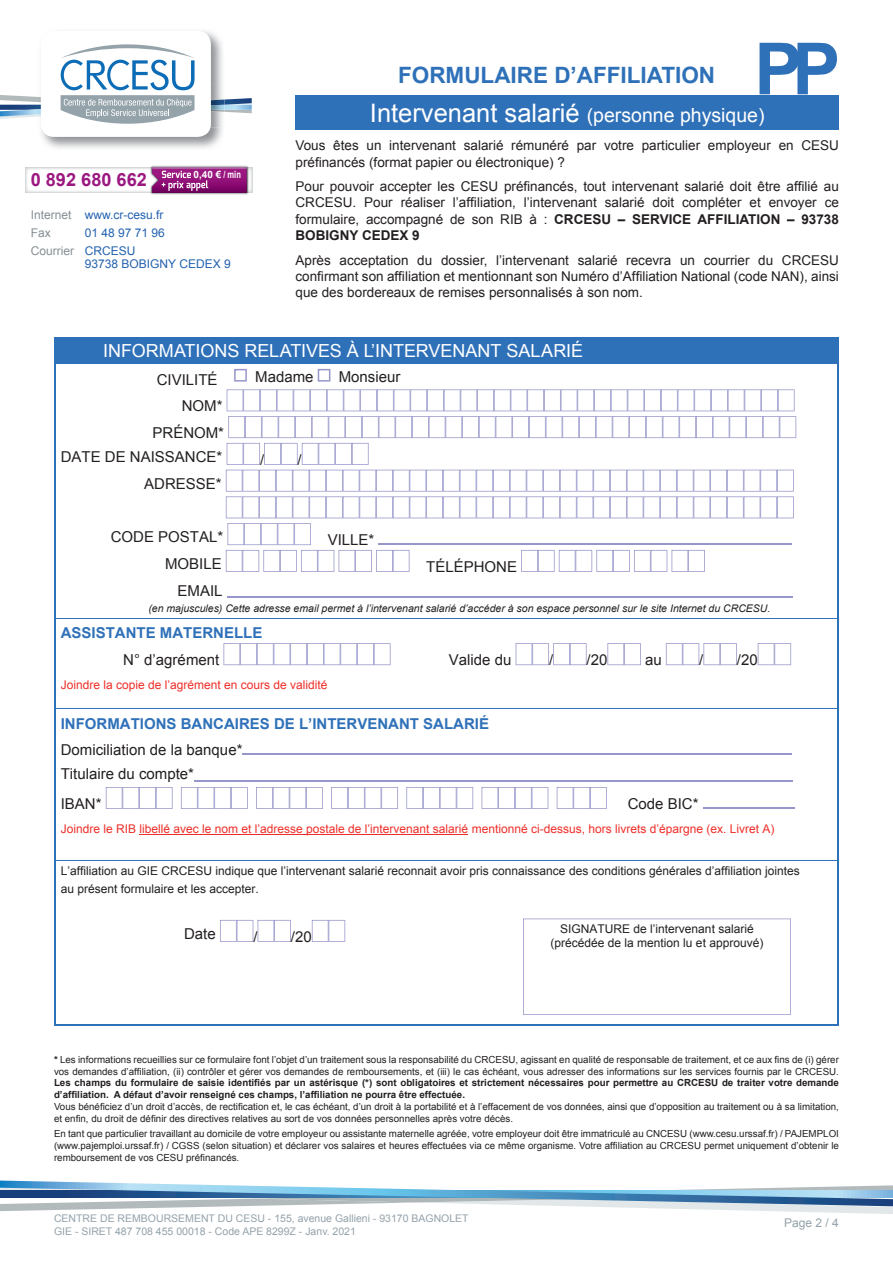
<style>
.page{position:relative;width:893px;height:1263px;background:#fff}
.page>*{position:absolute;margin:0;border:0;box-sizing:border-box;transform-origin:0 0}
.t1{font:700 72px "Arial";color:#2f71b9}
.t2{font:25.5px "Arial";color:#fff}
.t3{font:700 22.5px "Arial";color:#2f71b9}
.t4{font:700 18.15px "Arial";color:#9c1881}
.t5{font:18px "Arial";color:#fff}
.t6{font:15px/26.7px "Arial";color:#231f20;text-align:right}
.t7{font:700 15px "Arial";color:#2f71b9}
.t8{font:13.5px/16.2px "Arial";color:#231f20;text-align:justify}
.t9{font:12px/18.6px "Arial";color:#231f20}
.t10{font:12px "Arial";color:#ee2e29}
.t11{font:12px/17.7px "Arial";color:#2362af}
.t12{font:12px "Arial";color:#94a2aa}
.t13{font:italic 10.5px "Arial";color:#231f20}
.t14{font:10.5px/12.6px "Arial";color:#94a2aa}
.t15{font:700 10.05px "Arial";color:#fff}
.t16{font:9.75px/11.7px "Arial";color:#231f20}
.t17{font:700 9.75px/11.7px "Arial";color:#231f20}
.s1{color:#858f93}
.s2{font-size:19.5px}
.s3{font-weight:700}
</style>
<div class="page">
<svg style="left:0;top:1180px;width:893px;height:34px"></svg>
<div style="left:296px;top:96px;width:543px;height:34px;background:#2f71b9"></div>
<div style="left:55px;top:338px;width:783px;height:25px;background:#2f71b9"></div>
<hr style="left:54px;top:337px;width:785px;height:1px;background:#2f71b9">
<hr style="left:54px;top:338px;width:2px;height:24px;background:#2f71b9">
<hr style="left:837px;top:338px;width:2px;height:24px;background:#2f71b9">
<hr style="left:54px;top:362px;width:785px;height:2px;background:#2f71b9">
<hr style="left:54px;top:364px;width:2px;height:254px;background:#2f71b9">
<hr style="left:837px;top:364px;width:2px;height:254px;background:#2f71b9">
<hr style="left:54px;top:618px;width:2px;height:91px;background:#2f71b9">
<hr style="left:837px;top:618px;width:2px;height:91px;background:#2f71b9">
<hr style="left:54px;top:709px;width:2px;height:151px;background:#2f71b9">
<hr style="left:837px;top:709px;width:2px;height:151px;background:#2f71b9">
<hr style="left:54px;top:860px;width:2px;height:164px;background:#2f71b9">
<hr style="left:837px;top:860px;width:2px;height:164px;background:#2f71b9">
<hr style="left:54px;top:1024px;width:785px;height:2px;background:#2f71b9">
<hr style="left:56px;top:618px;width:781px;height:1px;background:#2f71b9">
<hr style="left:56px;top:708px;width:781px;height:1px;background:#2f71b9">
<hr style="left:56px;top:860px;width:781px;height:1px;background:#2f71b9">
<hr style="left:227px;top:597px;width:565px;height:1px;background:#9696ca">
<svg style="left:234px;top:369px;width:13px;height:13px"></svg>
<svg style="left:318px;top:369px;width:12px;height:13px"></svg>
<svg style="left:226px;top:389px;width:570px;height:183px"></svg>
<svg style="left:223px;top:643px;width:168px;height:22px"></svg>
<svg style="left:516px;top:643px;width:71px;height:22px"></svg>
<svg style="left:607px;top:643px;width:34px;height:22px"></svg>
<svg style="left:666px;top:643px;width:71px;height:22px"></svg>
<svg style="left:758px;top:643px;width:33px;height:22px"></svg>
<hr style="left:243px;top:753px;width:549px;height:1px;background:#9696ca">
<hr style="left:194px;top:780px;width:598px;height:1px;background:#9696ca">
<hr style="left:703px;top:807px;width:91px;height:1px;background:#9696ca">
<hr style="left:139px;top:834px;width:329px;height:1px;background:#ee2e29">
<svg style="left:106px;top:787px;width:67px;height:22px"></svg>
<svg style="left:181px;top:787px;width:67px;height:22px"></svg>
<svg style="left:256px;top:787px;width:67px;height:22px"></svg>
<svg style="left:331px;top:787px;width:67px;height:22px"></svg>
<svg style="left:406px;top:787px;width:67px;height:22px"></svg>
<svg style="left:482px;top:787px;width:66px;height:22px"></svg>
<svg style="left:557px;top:787px;width:50px;height:22px"></svg>
<svg style="left:220px;top:920px;width:71px;height:22px"></svg>
<svg style="left:312px;top:920px;width:34px;height:22px"></svg>
<svg style="left:523px;top:918px;width:268px;height:97px"></svg>
<img style="left:26px;top:168px;width:124px;height:24px">
<img style="left:150px;top:165px;width:99px;height:30px">
<svg style="left:152px;top:167px;width:101px;height:26px;background:#9d398a"></svg>
<img style="left:41px;top:31px;width:182px;height:117px">
<div style="left:41px;top:31px;width:170px;height:106px;background:#fff;border-radius:13px"></div>
<svg style="left:0;top:44px;width:252px;height:80px"></svg>
<p class="t15" style="left:194px;top:168px;width:49px">0,40 € / min</p>
<h3 class="t4" style="left:31px;top:168px;width:118px">0 892 680 662</h3>
<p class="t11" style="left:31px;top:206px;width:134px"><span class="s1">Internet</span> www.cr-cesu.fr<br><span class="s1">Fax</span></p>
<p class="t11" style="left:31px;top:224px;width:136px;text-indent:54px">01 48 97 71 96<br><span class="s1">Courrier</span> CRCESU</p>
<p class="t11" style="left:85px;top:255px;width:147px">93738 BOBIGNY CEDEX 9</p>
<h1 class="t1" style="left:754px;top:21px;width:87px">PP</h1>
<h3 class="t3" style="left:398px;top:60px;width:319px">FORMULAIRE D’AFFILIATION</h3>
<h2 class="t2" style="left:370px;top:96px;width:396px">Intervenant salarié <span class="s2">(personne physique)</span></h2>
<h3 class="t8" style="left:296px;top:138px;width:545px">Vous êtes un intervenant salarié rémunéré par votre particulier employeur en CESU préfinancés (format papier ou électronique) ?</h3>
<p class="t8" style="left:296px;top:179px;width:545px">Pour pouvoir accepter les CESU préfinancés, tout intervenant salarié doit être affilié au CRCESU. Pour réaliser l’affiliation, l’intervenant salarié doit compléter et envoyer ce formulaire, accompagné de son RIB à : <span class="s3">CRCESU – SERVICE AFFILIATION – 93738<br>BOBIGNY CEDEX 9</span></p>
<h3 class="t8" style="left:296px;top:252px;width:545px">Après acceptation du dossier, l’intervenant salarié recevra un courrier du CRCESU confirmant son affiliation et mentionnant son Numéro d’Affiliation National (code NAN), ainsi que des bordereaux de remises personnalisés à son nom.</h3>
<h3 class="t5" style="left:103px;top:339px;width:481px">INFORMATIONS RELATIVES À L’INTERVENANT SALARIÉ</h3>
<h3 class="t6" style="left:157px;top:366px;width:62px">CIVILITÉ</h3>
<h3 class="t6" style="left:255px;top:363px;width:60px">Madame</h3>
<h3 class="t6" style="left:339px;top:363px;width:63px">Monsieur</h3>
<h3 class="t6" style="left:152px;top:393px;width:73px">NOM*<br>PRÉNOM*</h3>
<h3 class="t6" style="left:61px;top:443px;width:163px">DATE DE NAISSANCE*</h3>
<h3 class="t6" style="left:260px;top:446px;width:6px">/</h3>
<h3 class="t6" style="left:298px;top:446px;width:6px">/</h3>
<h3 class="t6" style="left:144px;top:470px;width:79px">ADRESSE*</h3>
<h3 class="t6" style="left:111px;top:524px;width:114px">CODE POSTAL*</h3>
<h3 class="t6" style="left:328px;top:527px;width:48px">VILLE*</h3>
<h3 class="t6" style="left:165px;top:550px;width:58px">MOBILE</h3>
<h3 class="t6" style="left:426px;top:553px;width:92px">TÉLÉPHONE</h3>
<h3 class="t6" style="left:178px;top:577px;width:47px">EMAIL</h3>
<p class="t13" style="left:148px;top:602px;width:624px">(en majuscules) Cette adresse email permet à l’intervenant salarié d’accéder à son espace personnel sur le site Internet du CRCESU.</p>
<h3 class="t7" style="left:61px;top:623px;width:203px">ASSISTANTE MATERNELLE</h3>
<h3 class="t6" style="left:123px;top:647px;width:98px">N° d’agrément</h3>
<h3 class="t6" style="left:449px;top:647px;width:64px">Valide du</h3>
<h3 class="t6" style="left:549px;top:647px;width:6px">/</h3>
<h3 class="t6" style="left:587px;top:647px;width:22px">/20</h3>
<h3 class="t6" style="left:645px;top:647px;width:18px">au</h3>
<h3 class="t6" style="left:699px;top:647px;width:6px">/</h3>
<h3 class="t6" style="left:737px;top:647px;width:22px">/20</h3>
<p class="t10" style="left:61px;top:677px;width:268px">Joindre la copie de l’agrément en cours de validité</p>
<h3 class="t7" style="left:61px;top:713px;width:430px">INFORMATIONS BANCAIRES DE L’INTERVENANT SALARIÉ</h3>
<h3 class="t6" style="left:61px;top:738px;width:183px;line-height:23.7px;text-align:left">Domiciliation de la banque*<br>Titulaire du compte*</h3>
<h3 class="t6" style="left:61px;top:790px;width:42px">IBAN*</h3>
<h3 class="t6" style="left:628px;top:790px;width:72px">Code BIC*</h3>
<p class="t10" style="left:61px;top:821px;width:715px">Joindre le RIB libellé avec le nom et l’adresse postale de l’intervenant salarié mentionné ci-dessus, hors livrets d’épargne (ex. Livret A)</p>
<p class="t9" style="left:61px;top:861px;width:741px">L’affiliation au GIE CRCESU indique que l’intervenant salarié reconnait avoir pris connaissance des conditions générales d’affiliation jointes au présent formulaire et les accepter.</p>
<h3 class="t6" style="left:184px;top:920px;width:33px">Date</h3>
<h3 class="t6" style="left:253px;top:923px;width:6px">/</h3>
<h3 class="t6" style="left:291px;top:923px;width:22px">/20</h3>
<p class="t9" style="left:551px;top:922px;width:214px;line-height:14.4px;text-align:center">SIGNATURE de l’intervenant salarié (précédée de la mention lu et approuvé)</p>
<p class="t16" style="left:54px;top:1054px;width:786px"><span class="s3">*</span> Les informations recueillies sur ce formulaire font l’objet d’un traitement sous la responsabilité du CRCESU, agissant en qualité de responsable de traitement, et ce aux fins de (i) gérer vos demandes d’affiliation, (ii) contrôler et gérer vos demandes de remboursements, et (iii) le cas échéant, vous adresser des informations sur les services fournis par le CRCESU.</p>
<p class="t17" style="left:54px;top:1077px;width:786px">Les champs du formulaire de saisie identifiés par un astérisque (*) sont obligatoires et strictement nécessaires pour permettre au CRCESU de traiter votre demande d’affiliation. A défaut d’avoir renseigné ces champs, l’affiliation ne pourra être effectuée.</p>
<p class="t16" style="left:54px;top:1100px;width:786px">Vous bénéficiez d’un droit d’accès, de rectification et, le cas échéant, d’un droit à la portabilité et à l’effacement de vos données, ainsi que d’opposition au traitement ou à sa limitation, et enfin, du droit de définir des directives relatives au sort de vos données personnelles après votre décès.</p>
<p class="t16" style="left:54px;top:1128px;width:786px;text-align:justify">En tant que particulier travaillant au domicile de votre employeur ou assistante maternelle agréée, votre employeur doit être immatriculé au CNCESU (www.cesu.urssaf.fr) / PAJEMPLOI (www.pajemploi.urssaf.fr) / CGSS (selon situation) et déclarer vos salaires et heures effectuées via ce même organisme. Votre affiliation au CRCESU permet uniquement d’obtenir le remboursement de vos CESU préfinancés.</p>
<p class="t14" style="left:54px;top:1212px;width:416px">CENTRE DE REMBOURSEMENT DU CESU - 155, avenue Gallieni - 93170 BAGNOLET<br>GIE - SIRET 487 708 455 00018 - Code APE 8299Z - Janv. 2021</p>
<p class="t12" style="left:784px;top:1215px;width:56px">Page 2 / 4</p>
</div>
